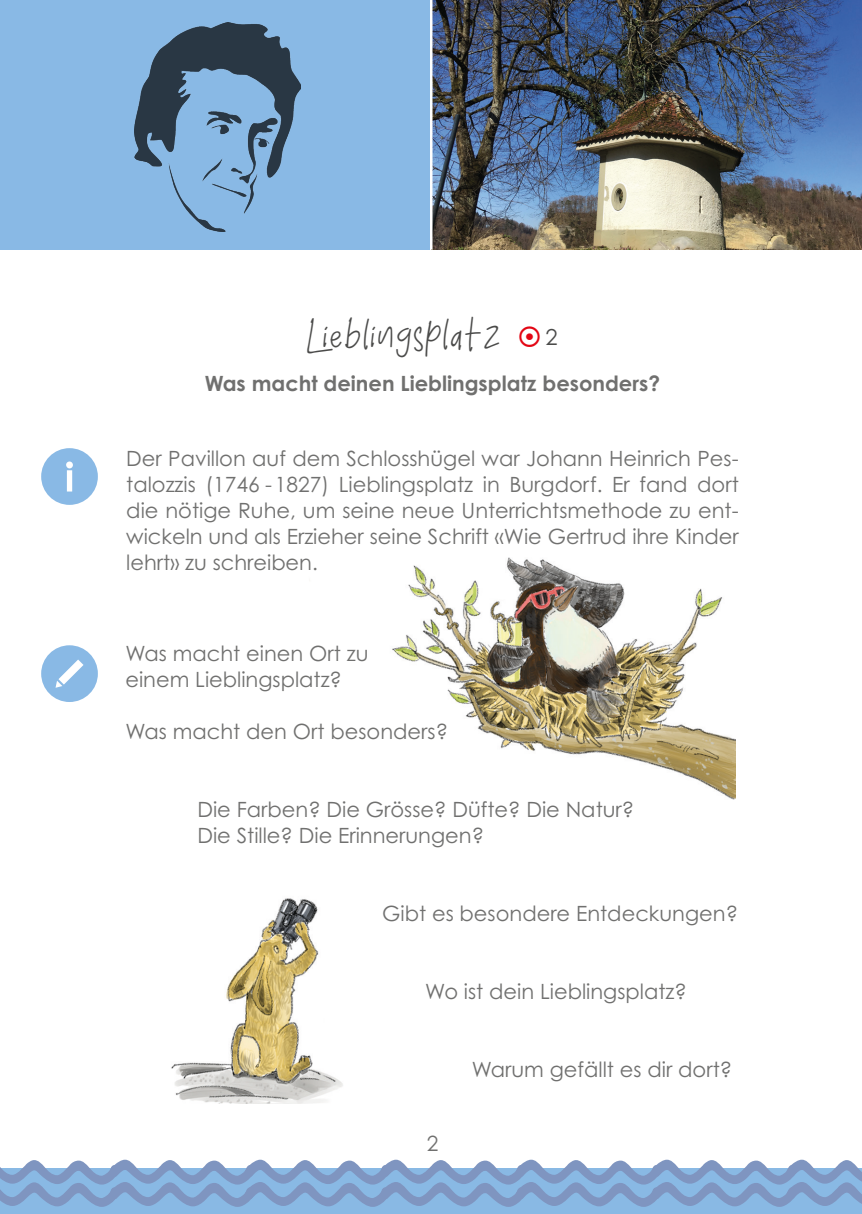
<style>
.page{position:relative;width:862px;height:1214px;background:#fff}
.page>*{position:absolute;margin:0;border:0;box-sizing:border-box;transform-origin:0 0}
.t1{font:46px "Henniver";letter-spacing:.05em;color:#4b4b4a}
.t2{font:21px/26px "Century Gothic Pro";color:#70706f;text-align:justify}
.t3{font:700 21px "Century Gothic Pro";color:#70706f}
</style>
<div class="page">
<div style="left:0;top:1168px;width:862px;height:45px;background:#89b9e4"></div>
<svg style="left:0;top:1159px;width:862px;height:47px"></svg>
<img style="left:432px;top:0;width:430px;height:249px">
<img style="left:171px;top:557px;width:564px;height:546px">
<div style="left:41px;top:448px;width:57px;height:57px;background:#89b9e5;border-radius:50%"></div>
<svg style="left:66px;top:461px;width:7px;height:30px"></svg>
<div style="left:41px;top:645px;width:57px;height:57px;background:#89b9e5;border-radius:50%"></div>
<svg style="left:56px;top:659px;width:28px;height:28px"></svg>
<div style="left:0;top:0;width:429px;height:249px;background:#89b9e5"></div>
<img style="left:134px;top:23px;width:166px;height:208px">
<p class="t1" style="left:307px;top:309px;width:251px">Lieblingsplatz <sup>2</sup></p>
<p class="t3" style="left:205px;top:370px;width:457px">Was macht deinen Lieblingsplatz besonders?</p>
<p class="t2" style="left:126px;top:444px;width:614px">Der Pavillon auf dem Schlosshügel war Johann Heinrich Pes&shy;talozzis (1746 -1827) Lieblingsplatz in Burgdorf. Er fand dort die nötige Ruhe, um seine neue Unterrichtsmethode zu ent&shy;wickeln und als Erzieher seine Schrift «Wie Gertrud ihre Kinder lehrt» zu schreiben.</p>
<p class="t2" style="left:125px;top:639px;width:244px">Was macht einen Ort zu einem Lieblingsplatz?</p>
<p class="t2" style="left:125px;top:717px;width:324px">Was macht den Ort besonders?</p>
<p class="t2" style="left:197px;top:795px;width:438px">Die Farben? Die Grösse? Düfte? Die Natur?</p>
<p class="t2" style="left:197px;top:821px;width:288px">Die Stille? Die Erinnerungen?</p>
<p class="t2" style="left:382px;top:899px;width:357px">Gibt es besondere Entdeckungen?</p>
<p class="t2" style="left:425px;top:977px;width:263px">Wo ist dein Lieblingsplatz?</p>
<p class="t2" style="left:427px;top:1129px;width:13px">2</p>
<p class="t2" style="left:472px;top:1055px;width:262px">Warum gefällt es dir dort?</p>
</div>
